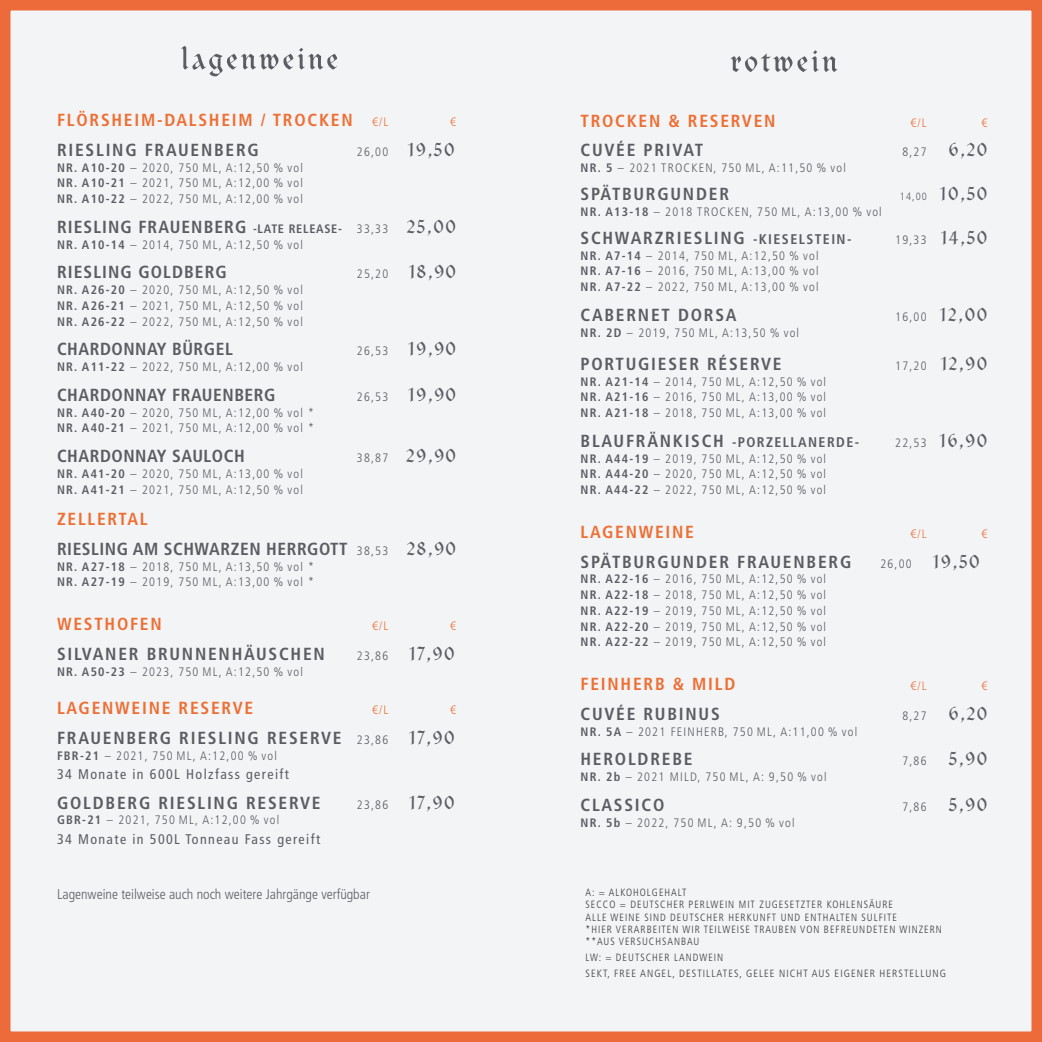
<style>
.page{position:relative;width:1042px;height:1042px;background:#f3f4f6}
.page>*{position:absolute;margin:0;border:0;box-sizing:border-box;transform-origin:0 0}
.t1{font:700 condensed 17.5px "Frutiger LT Std";letter-spacing:.1em;color:#5b5d62}
.t2{font:700 condensed 17.5px/29.8px "Frutiger LT Std";letter-spacing:.03em;color:#5b5d62}
.t3{font:700 condensed 17.5px "Frutiger LT Std";letter-spacing:.1em;color:#ed6f34}
.t4{font:700 condensed 17.5px "Frutiger LT Std";letter-spacing:.06em;color:#5b5d62}
.t5{font:condensed 14px "Frutiger LT Std";letter-spacing:.1em;color:#5b5d62}
.t6{font:300 condensed 14px "Frutiger LT Std";color:#5b5d62}
.t7{font:700 condensed 14px "Frutiger LT Std";letter-spacing:.1em;color:#5b5d62}
.t8{font:300 condensed 12.25px/15.8px "Frutiger LT Std";letter-spacing:.1em;color:#5b5d62;text-align:justify}
.t9{font:300 condensed 12.25px "Frutiger LT Std";color:#ed6f34}
.t10{font:300 condensed 10.5px/12.2px "Frutiger LT Std";letter-spacing:.1em;color:#3c3c3b}
.t11{font:300 condensed 10.5px "Frutiger LT Std";color:#5b5d62}
.s1{font-weight:300;font-size:12.25px}
.s2{font-family:"Clairvaux LT Std";font-weight:400;font-stretch:normal;font-size:21px}
.s3{font-weight:700}
.s4{font-size:12.25px}
.s5{color:#ed6f34}
.s6{font-size:14px}
.s7{font-size:17.5px}
</style>
<div class="page">
<svg style="left:181px;top:46px;width:156px;height:30px"></svg>
<svg style="left:730px;top:50px;width:107px;height:22px"></svg>
<h1 class="t3" style="left:57px;top:110px;width:333px">FLÖRSHEIM-DALSHEIM / TROCKEN <span class="s1">€/L</span></h1>
<p class="t9" style="left:450px;top:115px;width:7px">€</p>
<h1 class="t1" style="left:57px;top:139px;width:203px">RIESLING FRAUENBERG</h1>
<p class="t8" style="left:357px;top:144px;width:99px">26,00 <span class="s2">19,50</span></p>
<p class="t8" style="left:57px;top:160px;width:247px"><span class="s3">NR. A10-20</span> – 2020, 750 ML, A:12,50 % vol <span class="s3">NR. A10-21</span> – 2021, 750 ML, A:12,00 % vol <span class="s3">NR. A10-22</span> – 2022, 750 ML, A:12,00 % vol</p>
<h1 class="t4" style="left:57px;top:216px;width:401px">RIESLING FRAUENBERG <span class="s4">-LATE RELEASE-</span> <span class="s1">33,33</span> <span class="s2">25,00</span></h1>
<p class="t8" style="left:57px;top:237px;width:247px"><span class="s3">NR. A10-14</span> – 2014, 750 ML, A:12,50 % vol</p>
<h1 class="t4" style="left:57px;top:262px;width:171px">RIESLING GOLDBERG</h1>
<p class="t8" style="left:357px;top:266px;width:101px">25,20 <span class="s2">18,90</span></p>
<p class="t8" style="left:57px;top:282px;width:247px"><span class="s3">NR. A26-20</span> – 2020, 750 ML, A:12,50 % vol <span class="s3">NR. A26-21</span> – 2021, 750 ML, A:12,50 % vol <span class="s3">NR. A26-22</span> – 2022, 750 ML, A:12,50 % vol</p>
<h1 class="t2" style="left:57px;top:334px;width:177px">CHARDONNAY BÜRGEL</h1>
<p class="t8" style="left:357px;top:343px;width:101px">26,53 <span class="s2">19,90</span></p>
<p class="t8" style="left:57px;top:359px;width:247px"><span class="s3">NR. A11-22</span> – 2022, 750 ML, A:12,00 % vol</p>
<h1 class="t2" style="left:57px;top:380px;width:220px">CHARDONNAY FRAUENBERG</h1>
<p class="t8" style="left:357px;top:389px;width:101px">26,53 <span class="s2">19,90</span></p>
<p class="t8" style="left:57px;top:405px;width:259px"><span class="s3">NR. A40-20</span> – 2020, 750 ML, A:12,00 % vol *<br><span class="s3">NR. A40-21</span> – 2021, 750 ML, A:12,00 % vol *</p>
<h1 class="t2" style="left:57px;top:441px;width:189px">CHARDONNAY SAULOCH</h1>
<p class="t8" style="left:357px;top:450px;width:101px">38,87 <span class="s2">29,90</span></p>
<p class="t8" style="left:57px;top:466px;width:247px"><span class="s3">NR. A41-20</span> – 2020, 750 ML, A:13,00 % vol<br><span class="s3">NR. A41-21</span> – 2021, 750 ML, A:12,50 % vol</p>
<h1 class="t2" style="left:57px;top:504px;width:401px"><span class="s5">ZELLERTAL<br></span>RIESLING AM SCHWARZEN HERRGOTT <span class="s1">38,53</span> <span class="s2">28,90</span></h1>
<p class="t8" style="left:57px;top:559px;width:259px"><span class="s3">NR. A27-18</span> – 2018, 750 ML, A:13,50 % vol *<br><span class="s3">NR. A27-19</span> – 2019, 750 ML, A:13,00 % vol *</p>
<h1 class="t3" style="left:57px;top:614px;width:106px">WESTHOFEN</h1>
<p class="t9" style="left:372px;top:619px;width:18px">€/L</p>
<p class="t9" style="left:450px;top:619px;width:7px">€</p>
<h1 class="t1" style="left:57px;top:643px;width:269px">SILVANER BRUNNENHÄUSCHEN</h1>
<p class="t8" style="left:357px;top:648px;width:99px">23,86 <span class="s2">17,90</span></p>
<p class="t8" style="left:57px;top:664px;width:247px"><span class="s3">NR. A50-23</span> – 2023, 750 ML, A:12,50 % vol</p>
<h1 class="t3" style="left:57px;top:698px;width:198px">LAGENWEINE RESERVE</h1>
<p class="t9" style="left:372px;top:703px;width:18px">€/L</p>
<p class="t9" style="left:450px;top:703px;width:7px">€</p>
<h1 class="t1" style="left:57px;top:727px;width:399px">FRAUENBERG RIESLING RESERVE <span class="s1">23,86</span> <span class="s2">17,90</span></h1>
<p class="t8" style="left:57px;top:748px;width:221px"><span class="s3">FBR-21</span> – 2021, 750 ML, A:12,00 % vol</p>
<p class="t5" style="left:57px;top:766px;width:233px">34 Monate in 600L Holzfass gereift</p>
<h1 class="t1" style="left:57px;top:792px;width:265px">GOLDBERG RIESLING RESERVE</h1>
<p class="t8" style="left:357px;top:797px;width:99px">23,86 <span class="s2">17,90</span></p>
<p class="t8" style="left:57px;top:812px;width:224px"><span class="s3">GBR-21</span> – 2021, 750 ML, A:12,00 % vol</p>
<p class="t5" style="left:57px;top:830px;width:265px">34 Monate in 500L Tonneau Fass gereift</p>
<p class="t6" style="left:57px;top:886px;width:314px">Lagenweine teilweise auch noch weitere Jahrgänge verfügbar</p>
<h1 class="t3" style="left:580px;top:110px;width:196px">TROCKEN &amp; RESERVEN</h1>
<p class="t9" style="left:910px;top:115px;width:18px">€/L</p>
<p class="t9" style="left:981px;top:115px;width:7px">€</p>
<h1 class="t1" style="left:580px;top:140px;width:124px">CUVÉE PRIVAT</h1>
<p class="t8" style="left:902px;top:144px;width:87px">8,27 <span class="s2">6,20</span></p>
<p class="t8" style="left:580px;top:160px;width:267px"><span class="s3">NR. 5</span> – 2021 TROCKEN, 750 ML, A:11,50 % vol</p>
<h1 class="t1" style="left:580px;top:184px;width:150px">SPÄTBURGUNDER</h1>
<p class="t11" style="left:900px;top:190px;width:89px">14,00 <span class="s2">10,50</span></p>
<p class="t8" style="left:580px;top:204px;width:303px"><span class="s3">NR. A13-18</span> – 2018 TROCKEN, 750 ML, A:13,00 % vol</p>
<h1 class="t1" style="left:580px;top:227px;width:272px">SCHWARZRIESLING <span class="s6">-KIESELSTEIN-</span></h1>
<p class="t8" style="left:895px;top:232px;width:94px">19,33 <span class="s2">14,50</span></p>
<p class="t8" style="left:580px;top:248px;width:239px"><span class="s3">NR. A7-14</span> – 2014, 750 ML, A:12,50 % vol <span class="s3">NR. A7-16</span> – 2016, 750 ML, A:13,00 % vol <span class="s3">NR. A7-22</span> – 2022, 750 ML, A:13,00 % vol</p>
<h1 class="t1" style="left:580px;top:304px;width:157px">CABERNET DORSA</h1>
<p class="t8" style="left:895px;top:309px;width:94px">16,00 <span class="s2">12,00</span></p>
<p class="t8" style="left:580px;top:325px;width:220px"><span class="s3">NR. 2D</span> – 2019, 750 ML, A:13,50 % vol</p>
<h1 class="t1" style="left:580px;top:353px;width:203px">PORTUGIESER RÉSERVE</h1>
<p class="t8" style="left:895px;top:358px;width:94px">17,20 <span class="s2">12,90</span></p>
<p class="t8" style="left:580px;top:374px;width:247px"><span class="s3">NR. A21-14</span> – 2014, 750 ML, A:12,50 % vol <span class="s3">NR. A21-16</span> – 2016, 750 ML, A:13,00 % vol <span class="s3">NR. A21-18</span> – 2018, 750 ML, A:13,00 % vol</p>
<p class="t7" style="left:580px;top:434px;width:280px"><span class="s7">BLAUFRÄNKISCH</span> -PORZELLANERDE-</p>
<p class="t8" style="left:895px;top:435px;width:94px">22,53 <span class="s2">16,90</span></p>
<p class="t8" style="left:580px;top:451px;width:247px"><span class="s3">NR. A44-19</span> – 2019, 750 ML, A:12,50 % vol <span class="s3">NR. A44-20</span> – 2020, 750 ML, A:12,50 % vol <span class="s3">NR. A44-22</span> – 2022, 750 ML, A:12,50 % vol</p>
<h1 class="t3" style="left:580px;top:521px;width:115px">LAGENWEINE</h1>
<p class="t9" style="left:910px;top:527px;width:18px">€/L</p>
<p class="t9" style="left:981px;top:527px;width:7px">€</p>
<h1 class="t1" style="left:580px;top:551px;width:272px">SPÄTBURGUNDER FRAUENBERG</h1>
<p class="t8" style="left:880px;top:556px;width:101px">26,00 <span class="s2">19,50</span></p>
<p class="t8" style="left:580px;top:571px;width:247px"><span class="s3">NR. A22-16</span> – 2016, 750 ML, A:12,50 % vol <span class="s3">NR. A22-18</span> – 2018, 750 ML, A:12,50 % vol <span class="s3">NR. A22-19</span> – 2019, 750 ML, A:12,50 % vol <span class="s3">NR. A22-20</span> – 2019, 750 ML, A:12,50 % vol <span class="s3">NR. A22-22</span> – 2019, 750 ML, A:12,50 % vol</p>
<h1 class="t3" style="left:580px;top:674px;width:156px">FEINHERB &amp; MILD</h1>
<p class="t9" style="left:910px;top:679px;width:18px">€/L</p>
<p class="t9" style="left:981px;top:679px;width:7px">€</p>
<h1 class="t1" style="left:580px;top:703px;width:141px">CUVÉE RUBINUS</h1>
<p class="t8" style="left:902px;top:708px;width:87px">8,27 <span class="s2">6,20</span></p>
<p class="t8" style="left:580px;top:724px;width:278px"><span class="s3">NR. 5A</span> – 2021 FEINHERB, 750 ML, A:11,00 % vol</p>
<h1 class="t1" style="left:580px;top:749px;width:114px">HEROLDREBE</h1>
<p class="t8" style="left:902px;top:753px;width:87px">7,86 <span class="s2">5,90</span></p>
<p class="t8" style="left:580px;top:769px;width:247px"><span class="s3">NR. 2b</span> – 2021 MILD, 750 ML, A: 9,50 % vol</p>
<h1 class="t1" style="left:580px;top:794px;width:85px">CLASSICO</h1>
<p class="t8" style="left:902px;top:799px;width:87px">7,86 <span class="s2">5,90</span></p>
<p class="t8" style="left:580px;top:815px;width:216px"><span class="s3">NR. 5b</span> – 2022, 750 ML, A: 9,50 % vol</p>
<p class="t10" style="left:585px;top:886px;width:358px">A: = ALKOHOLGEHALT<br>SECCO = DEUTSCHER PERLWEIN MIT ZUGESETZTER KOHLENSÄURE<br>ALLE WEINE SIND DEUTSCHER HERKUNFT UND ENTHALTEN SULFITE<br>*HIER VERARBEITEN WIR TEILWEISE TRAUBEN VON BEFREUNDETEN WINZERN **AUS VERSUCHSANBAU</p>
<p class="t10" style="left:585px;top:949px;width:362px;line-height:15.8px">LW: = DEUTSCHER LANDWEIN<br>SEKT, FREE ANGEL, DESTILLATES, GELEE NICHT AUS EIGENER HERSTELLUNG</p>
</div>
